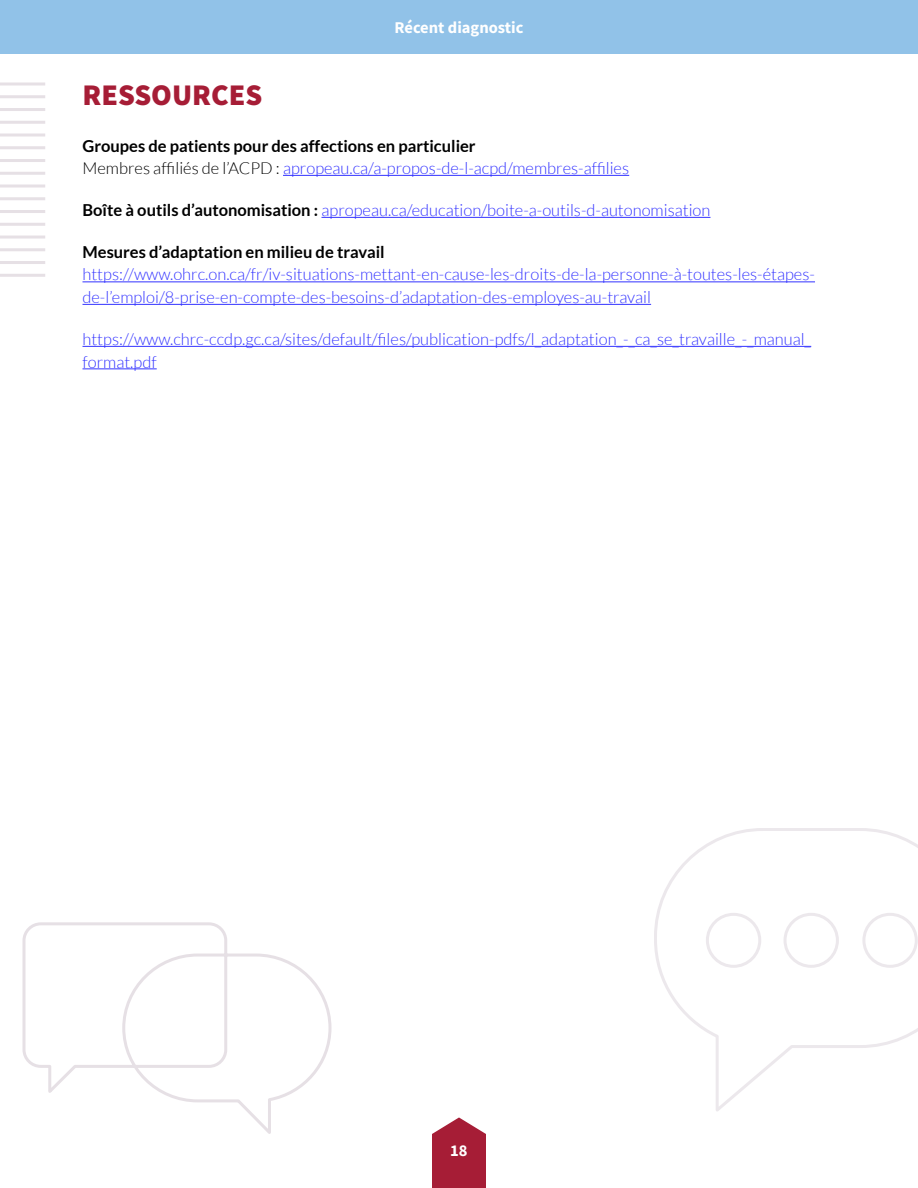
<style>
.page{position:relative;width:918px;height:1188px;background:#fff}
.page>*{position:absolute;margin:0;border:0;box-sizing:border-box;transform-origin:0 0}
.t1{font:900 30px "Source Sans Pro";color:#a61d36}
.t2{font:300 16.5px/22.5px "Lato";color:#33f}
.t3{font:700 16.5px/22.5px "Lato";color:#000}
.t4{font:700 16.5px "Source Sans Pro";color:#fff}
.s1{font-weight:300}
.s2{font-weight:300;color:#33f}
.s3{font-weight:700;color:#000}
</style>
<div class="page">
<div style="left:0;top:0;width:918px;height:54px;background:#91c2e8"></div>
<svg style="left:432px;top:1117px;width:54px;height:71px;background:#b0384e"></svg>
<hr style="left:283px;top:175px;width:346px;height:1px;background:#33f">
<hr style="left:321px;top:217px;width:389px;height:1px;background:#33f">
<hr style="left:82px;top:282px;width:733px;height:1px;background:#33f">
<hr style="left:82px;top:304px;width:569px;height:1px;background:#33f">
<hr style="left:82px;top:346px;width:729px;height:1px;background:#33f">
<hr style="left:82px;top:369px;width:75px;height:1px;background:#33f">
<hr style="left:0;top:82px;width:45px;height:4px;background:#ece7eb">
<hr style="left:0;top:95px;width:45px;height:3px;background:#e6e0e5">
<hr style="left:0;top:108px;width:45px;height:3px;background:#e6e0e5">
<hr style="left:0;top:121px;width:45px;height:3px;background:#e6e0e5">
<hr style="left:0;top:134px;width:45px;height:3px;background:#e6e0e5">
<hr style="left:0;top:146px;width:45px;height:3px;background:#e6e0e5">
<hr style="left:0;top:159px;width:45px;height:3px;background:#e6e0e5">
<hr style="left:0;top:172px;width:45px;height:3px;background:#e6e0e5">
<hr style="left:0;top:185px;width:45px;height:3px;background:#e6e0e5">
<hr style="left:0;top:197px;width:45px;height:3px;background:#e6e0e5">
<hr style="left:0;top:210px;width:45px;height:3px;background:#e6e0e5">
<hr style="left:0;top:223px;width:45px;height:3px;background:#e6e0e5">
<hr style="left:0;top:236px;width:45px;height:3px;background:#e6e0e5">
<hr style="left:0;top:248px;width:45px;height:3px;background:#e6e0e5">
<hr style="left:0;top:261px;width:45px;height:3px;background:#e6e0e5">
<hr style="left:0;top:274px;width:45px;height:3px;background:#e6e0e5">
<svg style="left:22px;top:922px;width:310px;height:212px"></svg>
<svg style="left:654px;top:828px;width:264px;height:283px"></svg>
<svg style="left:704px;top:911px;width:214px;height:58px"></svg>
<p class="t4" style="left:395px;top:17px;width:130px">Récent diagnostic</p>
<h1 class="t1" style="left:82px;top:74px;width:181px">RESSOURCES</h1>
<p class="t3" style="left:82px;top:134px;width:548px">Groupes de patients pour des affections en particulier<br><span class="s1">Membres affiliés de l’ACPD :</span> <span class="s2">apropeau.ca/a-propos-de-l-acpd/membres-affilies</span></p>
<p class="t2" style="left:83px;top:199px;width:629px"><span class="s3">Boîte à outils d’autonomisation :</span> apropeau.ca/education/boite-a-outils-d-autonomisation</p>
<p class="t3" style="left:83px;top:240px;width:304px">Mesures d’adaptation en milieu de travail</p>
<p class="t2" style="left:83px;top:263px;width:734px">https://www.ohrc.on.ca/fr/iv-situations-mettant-en-cause-les-droits-de-la-personne-à-toutes-les-étapes&shy;de-l’emploi/8-prise-en-compte-des-besoins-d’adaptation-des-employes-au-travail</p>
<p class="t2" style="left:83px;top:328px;width:730px">https://www.chrc-ccdp.gc.ca/sites/default/files/publication-pdfs/l_adaptation_-_ca_se_travaille_-_manual_ format.pdf</p>
<p class="t4" style="left:450px;top:1139px;width:19px">18</p>
</div>
